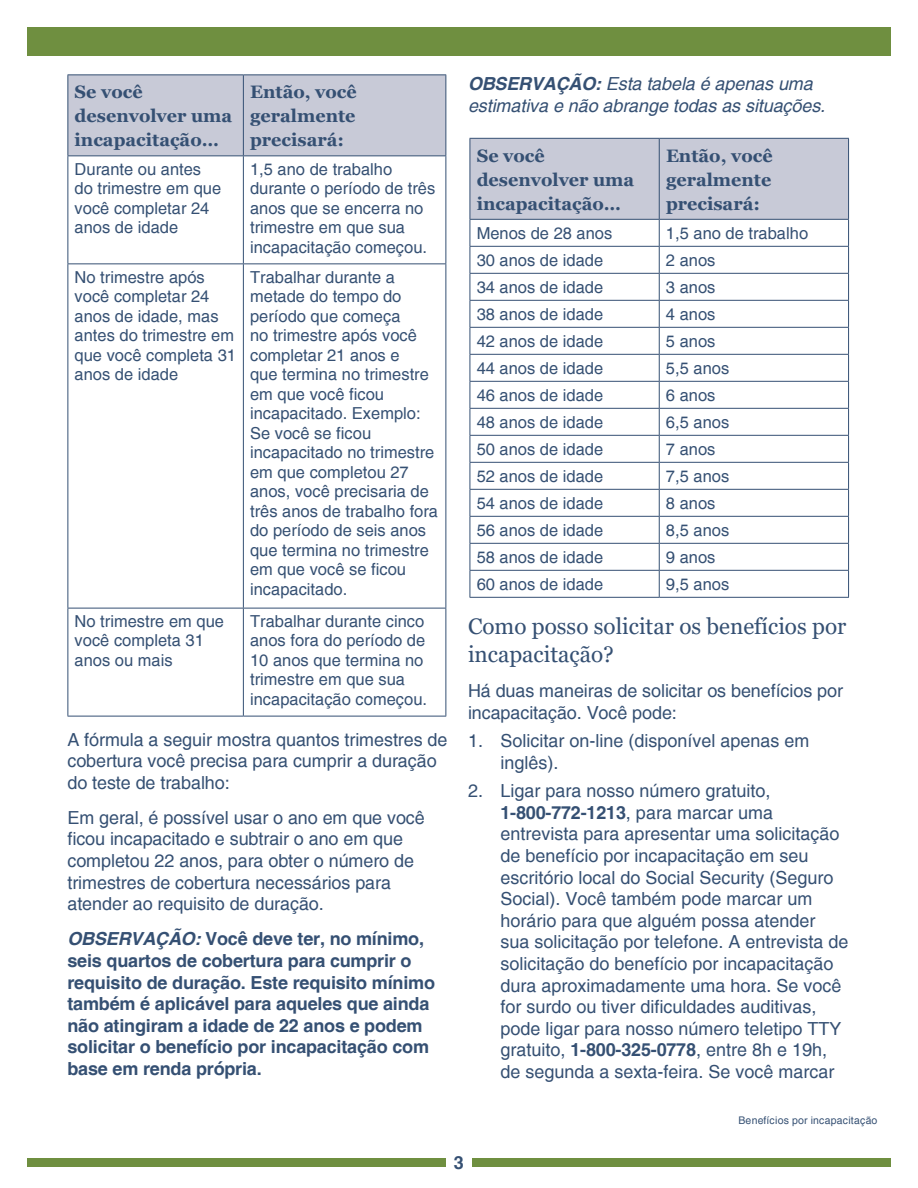
<style>
.page{position:relative;width:918px;height:1188px;background:#fff}
.page>*{position:absolute;margin:0;border:0;box-sizing:border-box;transform-origin:0 0}
.t1{font:22.5px/28.5px "Georgia";color:#355073}
.t2{font:18px/21.6px "Helvetica";color:#355073}
.t3{font:700 18px/21.6px "Helvetica";letter-spacing:-.01em;color:#355073}
.t4{font:700 18px/24px "Georgia";color:#355073}
.t5{font:italic 18px/21.6px "Helvetica";letter-spacing:-.005em;color:#355073}
.t6{font:16.5px/19.5px "Helvetica";color:#355073}
.t7{font:10.5px "Helvetica";letter-spacing:.02em;color:#355073}
.s1{font-style:italic}
.s2{font-weight:700}
</style>
<div class="page">
<div style="left:27px;top:1159px;width:419px;height:8px;background:#6f8f40"></div>
<div style="left:472px;top:1159px;width:419px;height:8px;background:#6f8f40"></div>
<div style="left:27px;top:27px;width:864px;height:28px;background:#6f8f40"></div>
<div style="left:69px;top:75px;width:377px;height:80px;background:#c8cad7"></div>
<hr style="left:68px;top:74px;width:175px;height:1px;background:#355073">
<hr style="left:68px;top:75px;width:1px;height:80px;background:#355073">
<hr style="left:243px;top:74px;width:203px;height:1px;background:#355073">
<hr style="left:243px;top:75px;width:1px;height:80px;background:#355073">
<hr style="left:446px;top:75px;width:1px;height:80px;background:#355073">
<hr style="left:68px;top:155px;width:175px;height:1px;background:#355073">
<hr style="left:68px;top:156px;width:1px;height:107px;background:#355073">
<hr style="left:243px;top:155px;width:203px;height:1px;background:#355073">
<hr style="left:243px;top:156px;width:1px;height:107px;background:#355073">
<hr style="left:446px;top:156px;width:1px;height:107px;background:#355073">
<hr style="left:68px;top:263px;width:175px;height:1px;background:#355073">
<hr style="left:68px;top:264px;width:1px;height:344px;background:#355073">
<hr style="left:243px;top:263px;width:203px;height:1px;background:#355073">
<hr style="left:243px;top:264px;width:1px;height:344px;background:#355073">
<hr style="left:446px;top:264px;width:1px;height:344px;background:#355073">
<hr style="left:68px;top:608px;width:175px;height:1px;background:#355073">
<hr style="left:68px;top:608px;width:1px;height:108px;background:#355073">
<hr style="left:243px;top:608px;width:203px;height:1px;background:#355073">
<hr style="left:243px;top:608px;width:1px;height:108px;background:#355073">
<hr style="left:446px;top:608px;width:1px;height:108px;background:#355073">
<hr style="left:68px;top:716px;width:175px;height:1px;background:#355073">
<hr style="left:243px;top:716px;width:203px;height:1px;background:#355073">
<svg style="left:470px;top:138px;width:379px;height:459px"></svg>
<hr style="left:470px;top:597px;width:189px;height:1px;background:#355073">
<hr style="left:659px;top:597px;width:190px;height:1px;background:#355073">
<p class="t4" style="left:75px;top:80px;width:159px">Se você desenvolver uma incapacitação…</p>
<p class="t4" style="left:250px;top:80px;width:108px;text-align:justify">Então, você geralmente precisará:</p>
<p class="t6" style="left:75px;top:160px;width:148px">Durante ou antes do trimestre em que você completar 24 anos de idade</p>
<p class="t6" style="left:250px;top:160px;width:187px">1,5 ano de trabalho durante o período de três anos que se encerra no trimestre em que sua incapacitação começou.</p>
<p class="t6" style="left:75px;top:268px;width:163px">No trimestre após você completar 24 anos de idade, mas antes do trimestre em que você completa 31 anos de idade</p>
<p class="t6" style="left:250px;top:268px;width:190px">Trabalhar durante a metade do tempo do período que começa<br>no trimestre após você completar 21 anos e<br>que termina no trimestre em que você ficou incapacitado. Exemplo:<br>Se você se ficou incapacitado no trimestre em que completou 27 anos, você precisaria de três anos de trabalho fora do período de seis anos que termina no trimestre em que você se ficou incapacitado.</p>
<p class="t6" style="left:75px;top:612px;width:151px">No trimestre em que você completa 31 anos ou mais</p>
<p class="t6" style="left:250px;top:612px;width:178px">Trabalhar durante cinco anos fora do período de<br>10 anos que termina no trimestre em que sua incapacitação começou.</p>
<p class="t2" style="left:68px;top:729px;width:381px">A fórmula a seguir mostra quantos trimestres de cobertura você precisa para cumprir a duração do teste de trabalho:</p>
<p class="t2" style="left:68px;top:807px;width:359px">Em geral, é possível usar o ano em que você ficou incapacitado e subtrair o ano em que completou 22 anos, para obter o número de trimestres de cobertura necessários para atender ao requisito de duração.</p>
<p class="t3" style="left:68px;top:929px;width:369px"><span class="s1">OBSERVAÇÃO:</span> Você deve ter, no mínimo, seis quartos de cobertura para cumprir o requisito de duração. Este requisito mínimo também é aplicável para aqueles que ainda não atingiram a idade de 22 anos e podem solicitar o benefício por incapacitação com base em renda própria.</p>
<p class="t5" style="left:468px;top:74px;width:359px"><span class="s2">OBSERVAÇÃO:</span> Esta tabela é apenas uma estimativa e não abrange todas as situações.</p>
<p class="t4" style="left:477px;top:143px;width:159px">Se você desenvolver uma incapacitação…</p>
<p class="t4" style="left:666px;top:143px;width:108px;text-align:justify">Então, você geralmente precisará:</p>
<p class="t6" style="left:477px;top:224px;width:137px">Menos de 28 anos</p>
<p class="t6" style="left:666px;top:224px;width:144px">1,5 ano de trabalho</p>
<p class="t6" style="left:477px;top:251px;width:128px">30 anos de idade</p>
<p class="t6" style="left:666px;top:251px;width:51px">2 anos</p>
<p class="t6" style="left:477px;top:278px;width:128px">34 anos de idade</p>
<p class="t6" style="left:666px;top:278px;width:51px">3 anos</p>
<p class="t6" style="left:477px;top:305px;width:128px">38 anos de idade</p>
<p class="t6" style="left:666px;top:305px;width:51px">4 anos</p>
<p class="t6" style="left:477px;top:332px;width:128px">42 anos de idade</p>
<p class="t6" style="left:666px;top:332px;width:51px">5 anos</p>
<p class="t6" style="left:477px;top:359px;width:128px">44 anos de idade</p>
<p class="t6" style="left:666px;top:359px;width:65px">5,5 anos</p>
<p class="t6" style="left:477px;top:386px;width:128px">46 anos de idade</p>
<p class="t6" style="left:666px;top:386px;width:51px">6 anos</p>
<p class="t6" style="left:477px;top:413px;width:128px">48 anos de idade</p>
<p class="t6" style="left:666px;top:413px;width:65px">6,5 anos</p>
<p class="t6" style="left:477px;top:440px;width:128px">50 anos de idade</p>
<p class="t6" style="left:666px;top:440px;width:51px">7 anos</p>
<p class="t6" style="left:477px;top:467px;width:128px">52 anos de idade</p>
<p class="t6" style="left:666px;top:467px;width:65px">7,5 anos</p>
<p class="t6" style="left:477px;top:494px;width:128px">54 anos de idade</p>
<p class="t6" style="left:666px;top:494px;width:51px">8 anos</p>
<p class="t6" style="left:477px;top:521px;width:128px">56 anos de idade</p>
<p class="t6" style="left:666px;top:521px;width:65px">8,5 anos</p>
<p class="t6" style="left:477px;top:548px;width:128px">58 anos de idade</p>
<p class="t6" style="left:666px;top:548px;width:51px">9 anos</p>
<p class="t6" style="left:477px;top:575px;width:128px">60 anos de idade</p>
<p class="t6" style="left:666px;top:575px;width:65px">9,5 anos</p>
<h1 class="t1" style="left:468px;top:612px;width:380px">Como posso solicitar os benefícios por incapacitação?</h1>
<p class="t2" style="left:468px;top:681px;width:377px">Há duas maneiras de solicitar os benefícios por incapacitação. Você pode:</p>
<p class="t2" style="left:500px;top:731px;width:311px;text-indent:-32px">1. Solicitar on-line (disponível apenas em inglês).</p>
<p class="t2" style="left:500px;top:781px;width:350px;text-indent:-32px">2. Ligar para nosso número gratuito, <span class="s2">1-800-772-1213</span>, para marcar uma entrevista para apresentar uma solicitação de benefício por incapacitação em seu escritório local do Social Security (Seguro Social). Você também pode marcar um horário para que alguém possa atender sua solicitação por telefone. A entrevista de solicitação do benefício por incapacitação dura aproximadamente uma hora. Se você for surdo ou tiver dificuldades auditivas, pode ligar para nosso número teletipo TTY gratuito, <span class="s2">1-800-325-0778</span>, entre 8h e 19h, de segunda a sexta-feira. Se você marcar</p>
<p class="t7" style="left:738px;top:1115px;width:141px">Benefícios por incapacitação</p>
<p class="t3" style="left:454px;top:1153px;width:12px">3</p>
</div>
